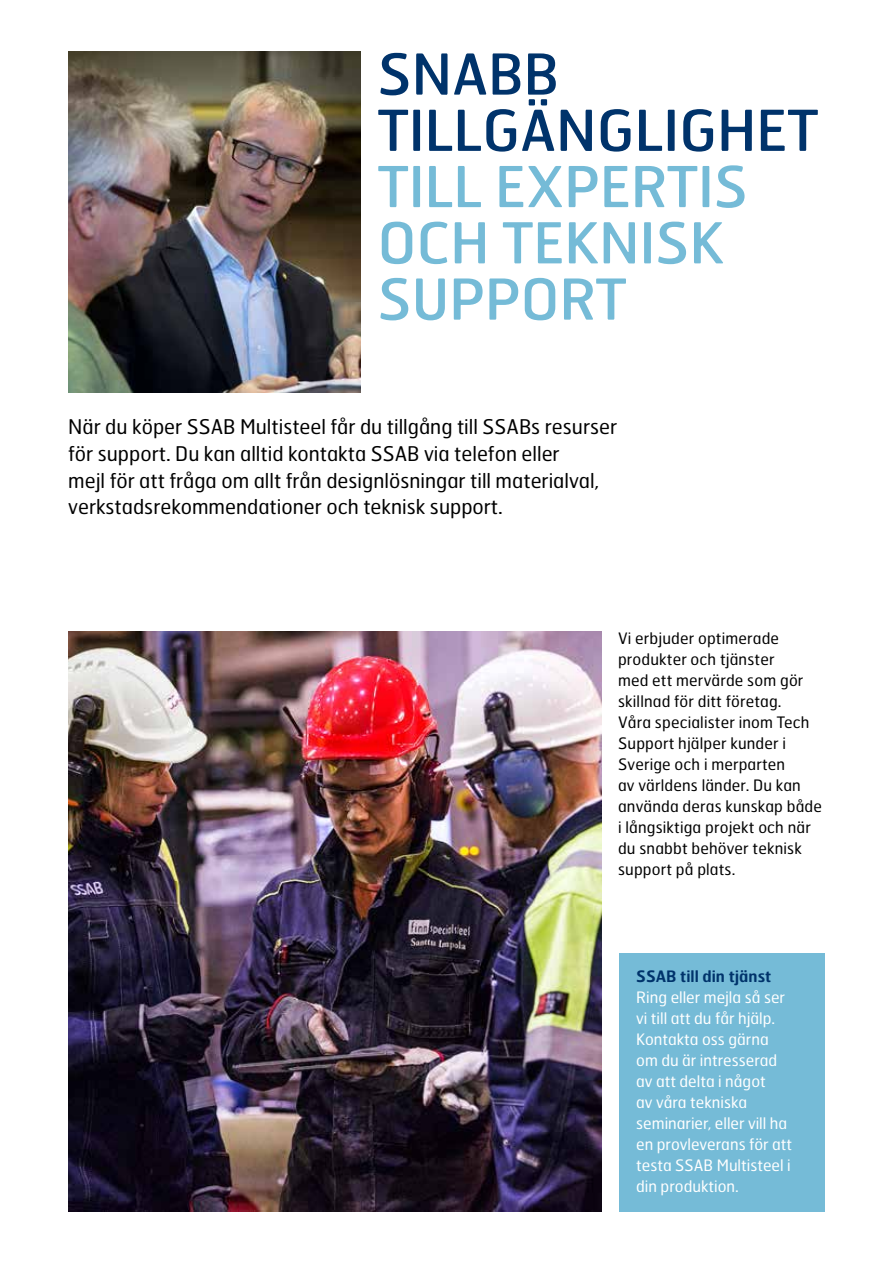
<style>
.page{position:relative;width:893px;height:1263px;background:#fff}
.page>*{position:absolute;margin:0;border:0;box-sizing:border-box;transform-origin:0 0}
.t1{font:56.25px/56.2px "Hermes FB";color:#75bbd7}
.t2{font:56.25px/56.2px "Hermes FB";color:#00336b}
.t3{font:20.25px/27px "Hermes FB";color:#000}
.t4{font:15.75px/21px "Hermes FB";letter-spacing:.01em;color:#000}
.t5{font:15.75px/21px "Hermes FB";color:#fff}
.t6{font:600 15.75px "Hermes FB";color:#00336b}
</style>
<div class="page">
<img style="left:68px;top:631px;width:533px;height:581px">
<img style="left:68px;top:51px;width:293px;height:341px">
<div style="left:619px;top:953px;width:206px;height:259px;background:#75bbd7"></div>
<h1 class="t2" style="left:378px;top:44px;width:442px">SNABB<br>TILLGÄNGLIGHET</h1>
<h1 class="t1" style="left:378px;top:157px;width:372px">TILL EXPERTIS<br>OCH TEKNISK<br>SUPPORT</h1>
<p class="t3" style="left:68px;top:412px;width:550px">När du köper SSAB Multisteel får du tillgång till SSABs resurser för support. Du kan alltid kontakta SSAB via telefon eller<br>mejl för att fråga om allt från designlösningar till materialval, verkstadsrekommendationer och teknisk support.</p>
<p class="t4" style="left:618px;top:627px;width:205px">Vi erbjuder optimerade produkter och tjänster<br>med ett mervärde som gör skillnad för ditt företag.<br>Våra specialister inom Tech<br>Support hjälper kunder i<br>Sverige och i merparten<br>av världens länder. Du kan använda deras kunskap både i långsiktiga projekt och när du snabbt behöver teknisk support på plats.</p>
<p class="t6" style="left:636px;top:966px;width:137px">SSAB till din tjänst</p>
<p class="t5" style="left:636px;top:987px;width:157px">Ring eller mejla så ser vi till att du får hjälp.<br>Kontakta oss gärna om du är intresserad av att delta i något<br>av våra tekniska seminarier, eller vill ha en provleverans för att testa SSAB Multisteel i din produktion.</p>
</div>
